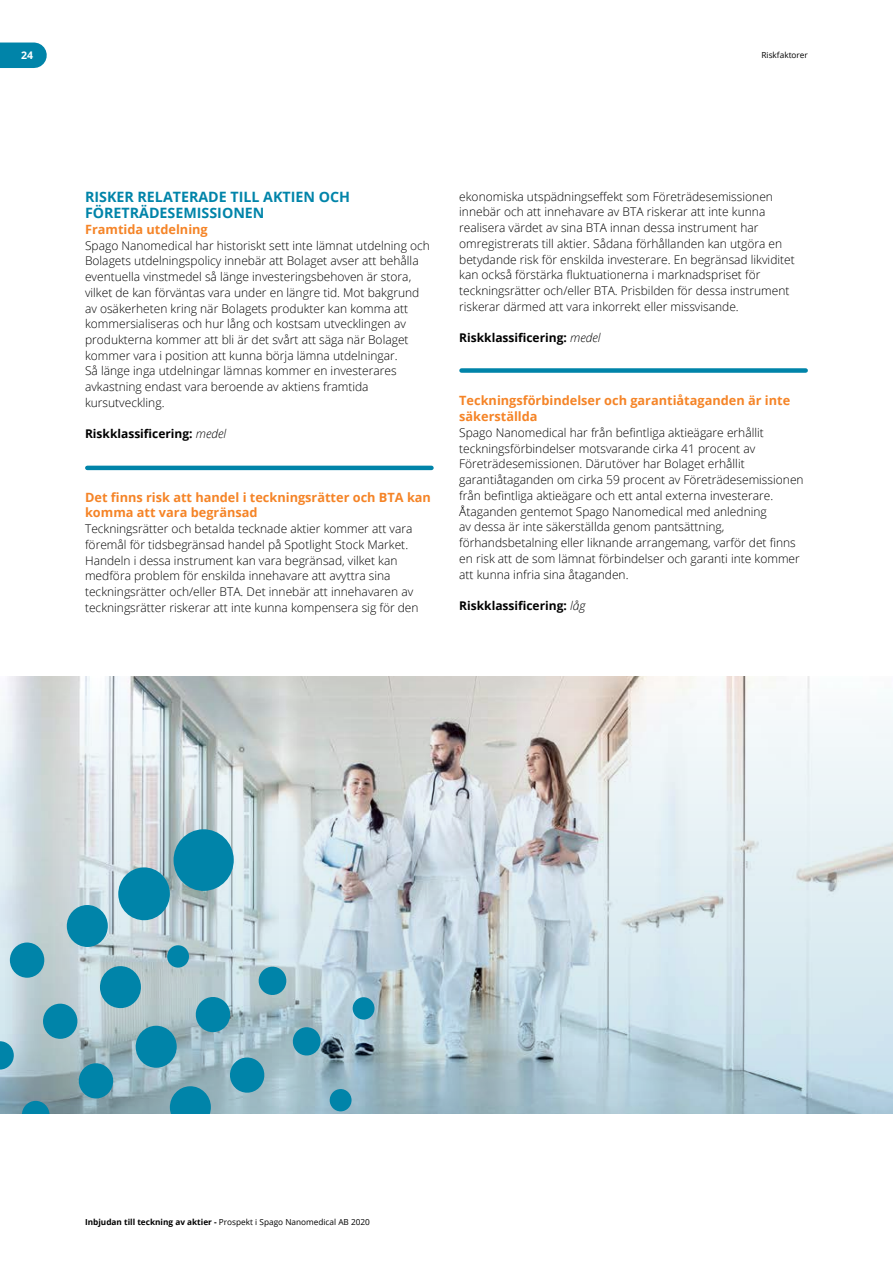
<style>
.page{position:relative;width:893px;height:1263px;background:#fff}
.page>*{position:absolute;margin:0;border:0;box-sizing:border-box;transform-origin:0 0}
.t1{font:700 14.25px/15.8px "Open Sans";color:#0084a9}
.t2{font:700 12.75px/15.8px "Open Sans";color:#f58427}
.t3{font:300 12px/15.8px "Open Sans";color:#000}
.t4{font:700 12px "Open Sans";color:#000}
.t5{font:700 10.5px "Open Sans";color:#fff}
.t6{font:8.25px "Open Sans";color:#000}
.s1{font-weight:300;font-style:italic}
.s2{font-weight:700}
</style>
<div class="page">
<div style="left:0;top:43px;width:34px;height:25px;background:#0084a9"></div>
<svg style="left:0;top:676px;width:893px;height:438px;background:#c9d5da"></svg>
<hr style="left:87px;top:466px;width:344px;height:4px;background:#0084a9">
<div style="left:461px;top:368px;width:345px;height:5px;background:#0084a9"></div>
<div style="left:173px;top:829px;width:61px;height:62px;background:#0084a9;border-radius:50%"></div>
<div style="left:118px;top:867px;width:52px;height:53px;background:#0084a9;border-radius:50%"></div>
<div style="left:67px;top:905px;width:41px;height:42px;background:#0084a9;border-radius:50%"></div>
<div style="left:10px;top:942px;width:35px;height:36px;background:#0084a9;border-radius:50%"></div>
<div style="left:100px;top:966px;width:41px;height:42px;background:#0084a9;border-radius:50%"></div>
<div style="left:43px;top:1003px;width:35px;height:36px;background:#0084a9;border-radius:50%"></div>
<svg style="left:0;top:1041px;width:14px;height:29px"></svg>
<div style="left:167px;top:945px;width:22px;height:23px;background:#0084a9;border-radius:50%"></div>
<div style="left:353px;top:997px;width:22px;height:23px;background:#0084a9;border-radius:50%"></div>
<div style="left:330px;top:1089px;width:22px;height:22px;background:#0084a9;border-radius:50%"></div>
<div style="left:135px;top:1025px;width:42px;height:43px;background:#0084a9;border-radius:50%"></div>
<div style="left:79px;top:1063px;width:34px;height:36px;background:#0084a9;border-radius:50%"></div>
<div style="left:22px;top:1101px;width:28px;height:28px;background:#0084a9;border-radius:50%"></div>
<svg style="left:193px;top:994px;width:40px;height:40px;background:#459cb5"></svg>
<svg style="left:257px;top:965px;width:31px;height:32px"></svg>
<div style="left:170px;top:1086px;width:41px;height:42px;background:#0084a9;border-radius:50%"></div>
<svg style="left:228px;top:1055px;width:39px;height:40px;background:#3f9ab4"></svg>
<svg style="left:291px;top:1025px;width:31px;height:32px"></svg>
<div style="left:0;top:1114px;width:893px;height:149px;background:#fff"></div>
<p class="t5" style="left:21px;top:48px;width:13px">24</p>
<p class="t6" style="left:761px;top:50px;width:48px">Riskfaktorer</p>
<p class="t1" style="left:85px;top:189px;width:267px">RISKER RELATERADE TILL AKTIEN OCH<br>FÖRETRÄDESEMISSIONEN</p>
<p class="t2" style="left:85px;top:221px;width:124px">Framtida utdelning</p>
<p class="t3" style="left:85px;top:237px;width:346px">Spago Nanomedical har historiskt sett inte lämnat utdelning och Bolagets utdelningspolicy innebär att Bolaget avser att behålla eventuella vinstmedel så länge investeringsbehoven är stora, vilket de kan förväntas vara under en längre tid. Mot bakgrund av osäkerheten kring när Bolagets produkter kan komma att kommersialiseras och hur lång och kostsam utvecklingen av produkterna kommer att bli är det svårt att säga när Bolaget kommer vara i position att kunna börja lämna utdelningar.<br>Så länge inga utdelningar lämnas kommer en investerares avkastning endast vara beroende av aktiens framtida kursutveckling.</p>
<p class="t4" style="left:85px;top:426px;width:143px">Riskklassificering: <span class="s1">medel</span></p>
<p class="t2" style="left:85px;top:489px;width:347px">Det finns risk att handel i teckningsrätter och BTA kan komma att vara begränsad</p>
<p class="t3" style="left:85px;top:520px;width:335px">Teckningsrätter och betalda tecknade aktier kommer att vara föremål för tidsbegränsad handel på Spotlight Stock Market.<br>Handeln i dessa instrument kan vara begränsad, vilket kan medföra problem för enskilda innehavare att avyttra sina teckningsrätter och/eller BTA. Det innebär att innehavaren av teckningsrätter riskerar att inte kunna kompensera sig för den</p>
<p class="t3" style="left:459px;top:188px;width:337px">ekonomiska utspädningseffekt som Företrädesemissionen innebär och att innehavare av BTA riskerar att inte kunna realisera värdet av sina BTA innan dessa instrument har omregistrerats till aktier. Sådana förhållanden kan utgöra en betydande risk för enskilda investerare. En begränsad likviditet kan också förstärka fluktuationerna i marknadspriset för teckningsrätter och/eller BTA. Prisbilden för dessa instrument riskerar därmed att vara inkorrekt eller missvisande.</p>
<p class="t4" style="left:459px;top:329px;width:143px">Riskklassificering: <span class="s1">medel</span></p>
<p class="t2" style="left:459px;top:392px;width:332px">Teckningsförbindelser och garantiåtaganden är inte säkerställda</p>
<p class="t3" style="left:459px;top:424px;width:346px">Spago Nanomedical har från befintliga aktieägare erhållit teckningsförbindelser motsvarande cirka 41 procent av Företrädesemissionen. Därutöver har Bolaget erhållit garantiåtaganden om cirka 59 procent av Företrädesemissionen från befintliga aktieägare och ett antal externa investerare.<br>Åtaganden gentemot Spago Nanomedical med anledning<br>av dessa är inte säkerställda genom pantsättning, förhandsbetalning eller liknande arrangemang, varför det finns en risk att de som lämnat förbindelser och garanti inte kommer att kunna infria sina åtaganden.</p>
<p class="t4" style="left:459px;top:597px;width:128px">Riskklassificering: <span class="s1">låg</span></p>
<p class="t6" style="left:85px;top:1216px;width:286px"><span class="s2">Inbjudan till teckning av aktier -</span> Prospekt i Spago Nanomedical AB 2020</p>
</div>
